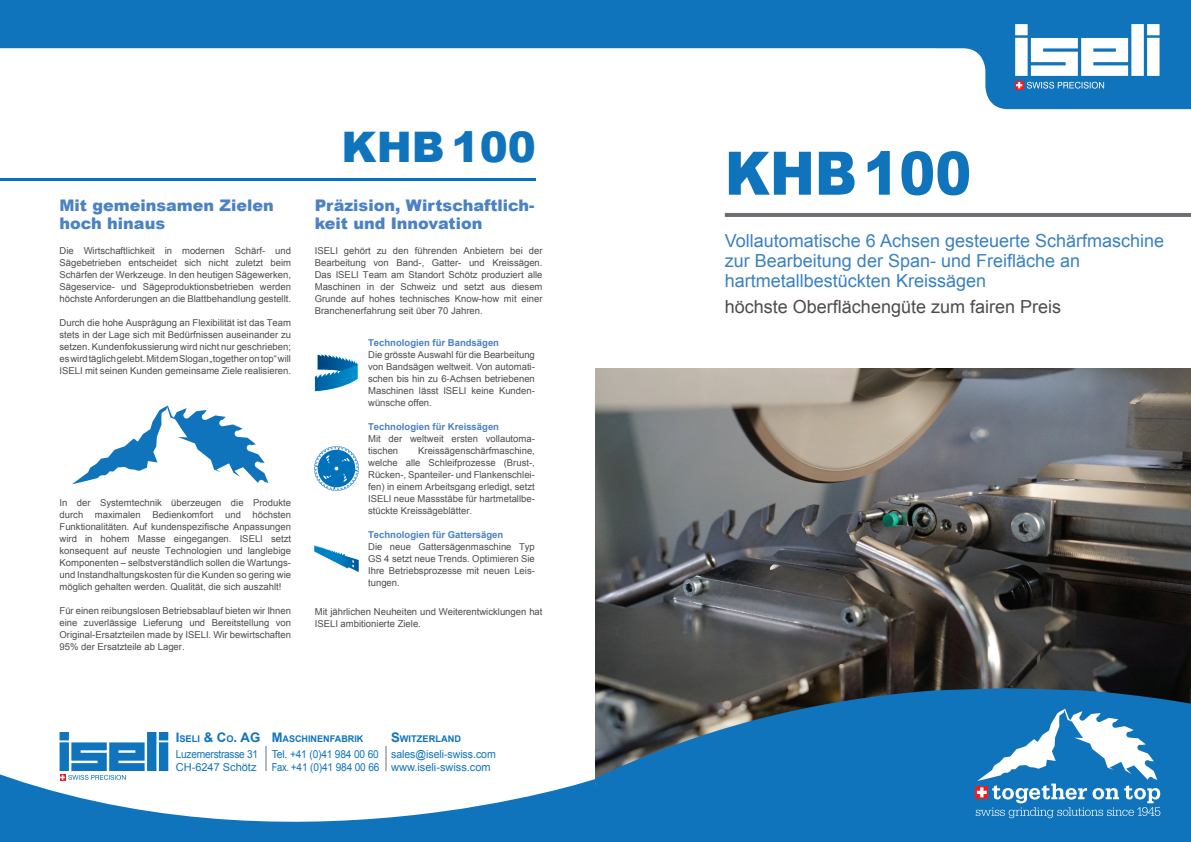
<style>
.page{position:relative;width:1191px;height:842px;background:#fff}
.page>*{position:absolute;margin:0;border:0;box-sizing:border-box;transform-origin:0 0}
.t1{font:900 60px "Arial";color:#1074bc;scale:.9 1}
.t2{font:900 42.1px "Arial";color:#1074bc}
.t3{font:18px/20px "Arial";color:#3a81c3}
.t4{font:18px "Arial";color:#4b4c4d}
.t5{font:900 16px/18px "Arial";color:#4a82c3}
.t6{font:700 13.2px "Arial";color:#1074bc}
.t7{font:11px/13.2px "Arial";letter-spacing:-.005em;color:#1074bc;scale:.96 1}
.t8{font:11px/13px "Arial";letter-spacing:-.005em;color:#1074bc;scale:.95 1}
.t9{font:11px/13.2px "Arial";letter-spacing:-.025em;color:#1074bc;scale:.92 1}
.t10{font:9.5px/12px "Arial";color:#4b4c4d;text-align:justify}
.t11{font:700 9.5px "Arial";color:#4a82c3}
.t12{font:700 9.2px "Arial";color:#1074bc}
.s1{font-size:9.2px}
.s2{font-size:13.2px}
</style>
<div class="page">
<img style="left:595px;top:369px;width:596px;height:399px">
<svg style="left:0;top:0;width:1191px;height:109px;fill:#1074bc"></svg>
<svg style="left:596px;top:688px;width:595px;height:154px;background:#1b6ca6"></svg>
<hr style="left:725px;top:213px;width:466px;height:4px;background:#6c6d70">
<hr style="left:0;top:178px;width:536px;height:2px;background:#0073bc">
<svg style="left:0;top:768px;width:601px;height:74px"></svg>
<svg style="left:975px;top:708px;width:185px;height:110px"></svg>
<img style="left:315px;top:354px;width:43px;height:38px">
<img style="left:315px;top:446px;width:43px;height:44px">
<img style="left:315px;top:545px;width:43px;height:27px">
<svg style="left:72px;top:405px;width:196px;height:79px"></svg>
<svg style="left:266px;top:746px;width:1px;height:25px"></svg>
<svg style="left:385px;top:746px;width:1px;height:25px"></svg>
<svg style="left:60px;top:732px;width:108px;height:48px"></svg>
<div style="left:1015px;top:81px;width:8px;height:8px;background:#ee1d23"></div>
<svg style="left:1015px;top:24px;width:144px;height:52px"></svg>
<svg style="left:1016px;top:82px;width:88px;height:7px"></svg>
<h3 class="t5" style="left:60px;top:196px;width:216px">Mit gemeinsamen Zielen hoch hinaus</h3>
<p class="t10" style="left:60px;top:245px;width:233px">Die Wirtschaftlichkeit in modernen Schärf- und Sägebetrieben entscheidet sich nicht zuletzt beim Schärfen der Werkzeuge. In den heutigen Sägewerken, Sägeservice- und Sägeproduktionsbetrieben werden höchste Anforderungen an die Blattbehandlung gestellt.</p>
<p class="t10" style="left:60px;top:317px;width:233px">Durch die hohe Ausprägung an Flexibilität ist das Team stets in der Lage sich mit Bedürfnissen auseinander zu setzen. Kundenfokussierung wird nicht nur geschrieben; es wird täglich gelebt. Mit dem Slogan „together on top“ will ISELI mit seinen Kunden gemeinsame Ziele realisieren.</p>
<p class="t10" style="left:60px;top:497px;width:233px">In der Systemtechnik überzeugen die Produkte durch maximalen Bedienkomfort und höchsten Funktionalitäten. Auf kundenspezifische Anpassungen wird in hohem Masse eingegangen. ISELI setzt konsequent auf neuste Technologien und langlebige Komponenten – selbstverständlich sollen die Wartungs&shy;und Instandhaltungskosten für die Kunden so gering wie möglich gehalten werden. Qualität, die sich auszahlt!</p>
<p class="t10" style="left:60px;top:605px;width:233px">Für einen reibungslosen Betriebsablauf bieten wir Ihnen eine zuverlässige Lieferung und Bereitstellung von Original-Ersatzteilen made by ISELI. Wir bewirtschaften 95% der Ersatzteile ab Lager.</p>
<h2 class="t2" style="left:342px;top:116px;width:196px">KHB 100</h2>
<h3 class="t5" style="left:315px;top:196px;width:221px">Präzision, Wirtschaftlich&shy;keit und Innovation</h3>
<p class="t10" style="left:315px;top:245px;width:229px">ISELI gehört zu den führenden Anbietern bei der Bearbeitung von Band-, Gatter- und Kreissägen.<br>Das ISELI Team am Standort Schötz produziert alle Maschinen in der Schweiz und setzt aus diesem Grunde auf hohes technisches Know-how mit einer Branchenerfahrung seit über 70 Jahren.</p>
<p class="t11" style="left:368px;top:336px;width:132px">Technologien für Bandsägen</p>
<p class="t10" style="left:368px;top:348px;width:168px">Die grösste Auswahl für die Bearbeitung von Bandsägen weltweit. Von automati&shy;schen bis hin zu 6-Achsen betriebenen Maschinen lässt ISELI keine Kunden&shy;wünsche offen.</p>
<p class="t11" style="left:368px;top:420px;width:132px">Technologien für Kreissägen</p>
<p class="t10" style="left:368px;top:432px;width:168px">Mit der weltweit ersten vollautoma&shy;tischen</p>
<p class="t10" style="left:368px;top:444px;width:168px;text-indent:50px">Kreissägenschärfmaschine, welche alle Schleifprozesse (Brust-, Rücken-, Spanteiler- und Flankenschlei&shy;fen) in einem Arbeitsgang erledigt, setzt ISELI neue Massstäbe für hartmetallbe&shy;stückte Kreissägeblätter.</p>
<p class="t11" style="left:368px;top:528px;width:137px">Technologien für Gattersägen</p>
<p class="t10" style="left:368px;top:540px;width:168px">Die neue Gattersägenmaschine Typ GS 4 setzt neue Trends. Optimieren Sie Ihre Betriebsprozesse mit neuen Leis&shy;tungen.</p>
<p class="t10" style="left:315px;top:605px;width:229px">Mit jährlichen Neuheiten und Weiterentwicklungen hat<br>ISELI ambitionierte Ziele.</p>
<h3 class="t6" style="left:176px;top:728px;width:86px">I<span class="s1">SELI</span> &amp; C<span class="s1">O</span>. AG</h3>
<p class="t9" style="left:176px;top:748px;width:91px">Luzernerstrasse 31<br>CH-6247 Schötz</p>
<p class="t12" style="left:272px;top:732px;width:93px"><span class="s2">M</span>ASCHINENFABRIK</p>
<p class="t8" style="left:272px;top:748px;width:115px">Tel. +41 (0)41 984 00 60<br>Fax. +41 (0)41 984 00 66</p>
<p class="t12" style="left:391px;top:732px;width:71px"><span class="s2">S</span>WITZERLAND</p>
<p class="t7" style="left:391px;top:748px;width:111px">sales@iseli-swiss.com www.iseli-swiss.com</p>
<h1 class="t1" style="left:725px;top:130px;width:275px">KHB100</h1>
<h3 class="t3" style="left:725px;top:231px;width:441px">Vollautomatische 6 Achsen gesteuerte Schärfmaschine zur Bearbeitung der Span- und Freifläche an hartmetallbestückten Kreissägen</h3>
<h3 class="t4" style="left:725px;top:295px;width:338px">höchste Oberflächengüte zum fairen Preis</h3>
</div>
